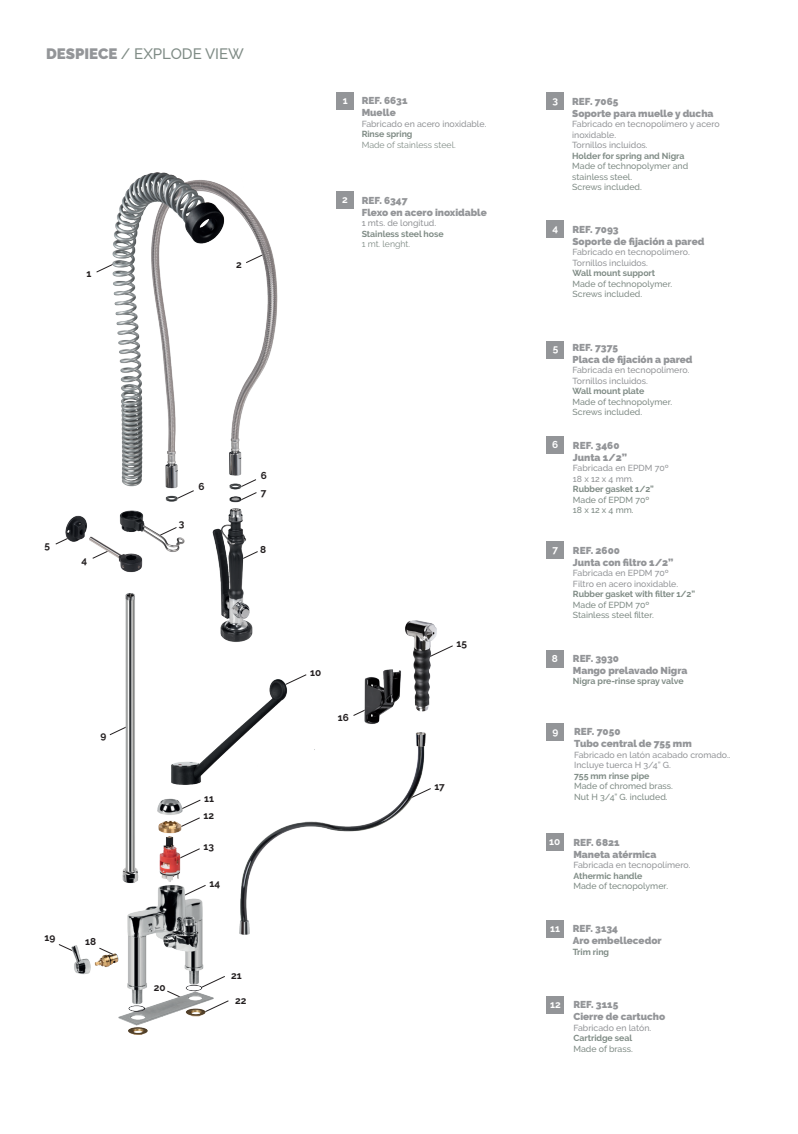
<style>
.page{position:relative;width:798px;height:1134px;background:#fff}
.page>*{position:absolute;margin:0;border:0;box-sizing:border-box;transform-origin:0 0}
.t1{font:500 15px "Raleway";color:#808c86}
.t2{font:900 10px/12px "Raleway";letter-spacing:-.005em;color:#939598}
.t3{font:700 10px/17.8px "Raleway";color:#231f20}
.t4{font:700 10px "Raleway";color:#fff}
.t5{font:500 8.75px/10.5px "Raleway";color:#939598}
.t6{font:500 8.75px/10.5px "Raleway";color:#808c86}
.t7{font:700 8.75px "Raleway";letter-spacing:-.005em;color:#808c86}
.t8{font:8.75px "Raleway";color:#808c86}
.s1{font-weight:900;color:#939598}
</style>
<div class="page">
<svg style="left:446px;top:645px;width:7px;height:5px"></svg>
<img style="left:60px;top:172px;width:386px;height:862px">
<div style="left:546px;top:920px;width:18px;height:18px;background:#939598"></div>
<div style="left:546px;top:541px;width:18px;height:18px;background:#939598"></div>
<div style="left:336px;top:92px;width:18px;height:18px;background:#939598"></div>
<div style="left:336px;top:191px;width:18px;height:18px;background:#939598"></div>
<div style="left:546px;top:92px;width:18px;height:18px;background:#939598"></div>
<div style="left:546px;top:436px;width:18px;height:18px;background:#939598"></div>
<div style="left:546px;top:723px;width:18px;height:18px;background:#939598"></div>
<div style="left:546px;top:650px;width:18px;height:17px;background:#939598"></div>
<div style="left:546px;top:833px;width:18px;height:18px;background:#939598"></div>
<div style="left:546px;top:996px;width:18px;height:18px;background:#939598"></div>
<div style="left:546px;top:220px;width:18px;height:18px;background:#939598"></div>
<div style="left:546px;top:341px;width:18px;height:18px;background:#939598"></div>
<h1 class="t1" style="left:46px;top:45px;width:199px"><span class="s1">DESPIECE</span> / EXPLODE VIEW</h1>
<p class="t3" style="left:86px;top:265px;width:6px">1</p>
<p class="t3" style="left:236px;top:256px;width:7px">2</p>
<p class="t4" style="left:342px;top:95px;width:6px">1</p>
<p class="t2" style="left:361px;top:95px;width:47px">REF. 6631<br>Muelle</p>
<p class="t5" style="left:361px;top:119px;width:126px">Fabricado en acero inoxidable.</p>
<p class="t7" style="left:361px;top:129px;width:52px">Rinse spring</p>
<p class="t8" style="left:361px;top:140px;width:95px">Made of stainless steel.</p>
<p class="t4" style="left:342px;top:194px;width:7px">2</p>
<p class="t2" style="left:361px;top:194px;width:127px">REF. 6347<br>Flexo en acero inoxidable</p>
<p class="t5" style="left:361px;top:218px;width:76px">1 mts. de longitud.</p>
<p class="t7" style="left:361px;top:229px;width:83px">Stainless steel hose</p>
<p class="t8" style="left:361px;top:239px;width:50px">1 mt. lenght.</p>
<p class="t3" style="left:45px;top:537px;width:7px">5</p>
<p class="t3" style="left:81px;top:552px;width:7px">4</p>
<p class="t3" style="left:100px;top:727px;width:7px">9</p>
<p class="t3" style="left:45px;top:929px;width:12px">19</p>
<p class="t3" style="left:85px;top:933px;width:12px">18</p>
<p class="t3" style="left:179px;top:515px;width:7px">3</p>
<p class="t3" style="left:198px;top:478px;width:8px">6</p>
<p class="t3" style="left:260px;top:467px;width:8px;line-height:16.5px">6<br>7</p>
<p class="t3" style="left:260px;top:540px;width:8px">8</p>
<p class="t3" style="left:154px;top:978px;width:13px">20</p>
<p class="t3" style="left:203px;top:789px;width:12px">11<br>12</p>
<p class="t3" style="left:203px;top:838px;width:12px">13</p>
<p class="t3" style="left:209px;top:874px;width:12px">14</p>
<p class="t3" style="left:231px;top:967px;width:12px">21</p>
<p class="t3" style="left:235px;top:991px;width:13px">22</p>
<p class="t3" style="left:310px;top:664px;width:13px">10</p>
<p class="t3" style="left:338px;top:708px;width:13px">16</p>
<p class="t3" style="left:456px;top:635px;width:12px">15</p>
<p class="t3" style="left:434px;top:778px;width:12px">17</p>
<p class="t4" style="left:552px;top:94px;width:7px">3</p>
<p class="t2" style="left:572px;top:95px;width:143px">REF. 7065<br>Soporte para muelle y ducha</p>
<p class="t5" style="left:572px;top:119px;width:149px">Fabricado en tecnopolímero y acero inoxidable.<br>Tornillos incluidos.</p>
<p class="t7" style="left:572px;top:150px;width:114px">Holder for spring and Nigra</p>
<p class="t6" style="left:572px;top:161px;width:117px">Made of technopolymer and stainless steel.<br>Screws included.</p>
<p class="t4" style="left:552px;top:222px;width:7px">4</p>
<p class="t2" style="left:572px;top:223px;width:133px">REF. 7093<br>Soporte de fijación a pared</p>
<p class="t5" style="left:572px;top:247px;width:119px">Fabricado en tecnopolímero.<br>Tornillos incluidos.</p>
<p class="t7" style="left:572px;top:268px;width:84px">Wall mount support</p>
<p class="t6" style="left:572px;top:279px;width:101px">Made of technopolymer.<br>Screws included.</p>
<p class="t4" style="left:552px;top:343px;width:7px">5</p>
<p class="t2" style="left:572px;top:341px;width:122px">REF. 7375<br>Placa de fijación a pared</p>
<p class="t5" style="left:572px;top:365px;width:118px">Fabricada en tecnopolímero.<br>Tornillos incluidos.</p>
<p class="t7" style="left:572px;top:386px;width:73px">Wall mount plate</p>
<p class="t6" style="left:572px;top:397px;width:101px">Made of technopolymer.<br>Screws included.</p>
<p class="t4" style="left:552px;top:439px;width:8px">6</p>
<p class="t2" style="left:572px;top:439px;width:55px">REF. 3460<br>Junta 1/2”</p>
<p class="t5" style="left:572px;top:463px;width:97px">Fabricada en EPDM 70º<br>18 x 12 x 4 mm.</p>
<p class="t7" style="left:572px;top:484px;width:83px">Rubber gasket 1/2”</p>
<p class="t6" style="left:572px;top:494px;width:78px">Made of EPDM 70º<br>18 x 12 x 4 mm.</p>
<p class="t4" style="left:552px;top:544px;width:7px">7</p>
<p class="t2" style="left:572px;top:544px;width:102px">REF. 2600<br>Junta con filtro 1/2”</p>
<p class="t5" style="left:572px;top:568px;width:107px">Fabricada en EPDM 70º<br>Filtro en acero inoxidable.</p>
<p class="t7" style="left:572px;top:589px;width:124px">Rubber gasket with filter 1/2”</p>
<p class="t6" style="left:572px;top:599px;width:82px">Made of EPDM 70º<br>Stainless steel filter.</p>
<p class="t4" style="left:551px;top:653px;width:8px">8</p>
<p class="t2" style="left:572px;top:652px;width:116px">REF. 3930<br>Mango prelavado Nigra</p>
<p class="t7" style="left:572px;top:676px;width:112px">Nigra pre-rinse spray valve</p>
<p class="t4" style="left:552px;top:726px;width:7px">9</p>
<p class="t2" style="left:574px;top:726px;width:119px">REF. 7050<br>Tubo central de 755 mm</p>
<p class="t5" style="left:574px;top:749px;width:158px">Fabricado en latón acabado cromado..<br>Incluye tuerca H 3/4” G.</p>
<p class="t7" style="left:574px;top:770px;width:77px">755 mm rinse pipe</p>
<p class="t6" style="left:574px;top:781px;width:100px">Made of chromed brass.<br>Nut H 3/4” G. included.</p>
<p class="t4" style="left:549px;top:836px;width:13px">10</p>
<p class="t2" style="left:573px;top:836px;width:85px">REF. 6821<br>Maneta atérmica</p>
<p class="t5" style="left:573px;top:860px;width:118px">Fabricada en tecnopolímero.</p>
<p class="t7" style="left:573px;top:870px;width:70px">Athermic handle</p>
<p class="t6" style="left:573px;top:881px;width:96px">Made of tecnopolymer.</p>
<p class="t4" style="left:550px;top:923px;width:11px">11</p>
<p class="t2" style="left:572px;top:922px;width:90px">REF. 3134<br>Aro embellecedor</p>
<p class="t7" style="left:572px;top:946px;width:38px">Trim ring</p>
<p class="t4" style="left:550px;top:999px;width:12px">12</p>
<p class="t2" style="left:573px;top:998px;width:93px">REF. 3115<br>Cierre de cartucho</p>
<p class="t5" style="left:573px;top:1022px;width:79px">Fabricado en latón.</p>
<p class="t7" style="left:573px;top:1033px;width:60px">Cartridge seal</p>
<p class="t6" style="left:573px;top:1043px;width:61px">Made of brass.</p>
</div>
